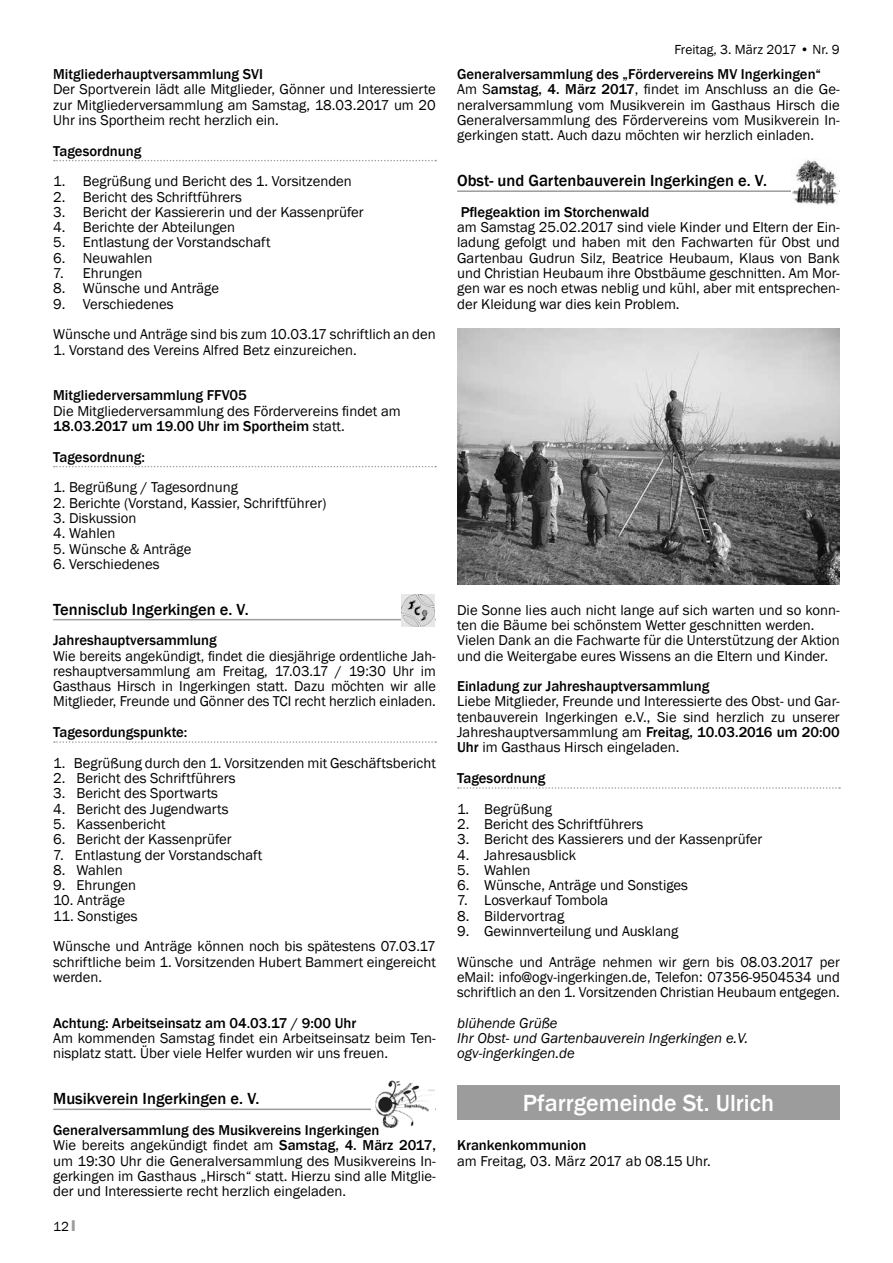
<style>
.page{position:relative;width:893px;height:1263px;background:#fff}
.page>*{position:absolute;margin:0;border:0;box-sizing:border-box;transform-origin:0 0}
.t1{font:500 24px "Franklin Gothic";color:#fff}
.t2{font:500 16.5px "Franklin Gothic";color:#000}
.t3{font:14.7px/15.3px "Franklin Gothic";color:#000}
.t4{font:500 14.7px "Franklin Gothic";color:#000}
.t5{font:italic 14.7px/15.3px "Franklin Gothic";color:#000}
.t6{font:13.5px "Franklin Gothic";color:#000}
.s1{font-weight:500}
.s2{font-family:"Impact";color:#9c9c9d}
</style>
<div class="page">
<hr style="left:457px;top:190px;width:383px;height:2px;background:#9c9c9d">
<svg style="left:458px;top:787px;width:382px;height:2px"></svg>
<img style="left:792px;top:160px;width:46px;height:45px">
<img style="left:457px;top:329px;width:383px;height:255px">
<div style="left:457px;top:1085px;width:383px;height:34px;background:#9c9c9d"></div>
<svg style="left:54px;top:160px;width:382px;height:1px"></svg>
<svg style="left:54px;top:466px;width:382px;height:1px"></svg>
<hr style="left:53px;top:619px;width:383px;height:1px;background:#9c9c9d">
<svg style="left:54px;top:741px;width:382px;height:2px"></svg>
<hr style="left:53px;top:1108px;width:383px;height:2px;background:#9c9c9d">
<img style="left:401px;top:594px;width:34px;height:32px">
<div style="left:371px;top:1078px;width:63px;height:49px;background:#fff"></div>
<img style="left:376px;top:1080px;width:58px;height:47px">
<p class="t4" style="left:53px;top:65px;width:211px">Mitgliederhauptversammlung SVI</p>
<p class="t3" style="left:53px;top:82px;width:384px;text-align:justify">Der Sportverein lädt alle Mitglieder, Gönner und Interessierte zur Mitgliederversammlung am Samstag, 18.03.2017 um 20<br>Uhr ins Sportheim recht herzlich ein.</p>
<p class="t4" style="left:53px;top:142px;width:90px">Tagesordnung</p>
<p class="t3" style="left:53px;top:174px;width:300px">1. Begrüßung und Bericht des 1. Vorsitzenden</p>
<p class="t3" style="left:53px;top:189px;width:190px">2. Bericht des Schriftführers</p>
<p class="t3" style="left:53px;top:205px;width:312px">3. Bericht der Kassiererin und der Kassenprüfer</p>
<p class="t3" style="left:53px;top:220px;width:184px">4. Berichte der Abteilungen</p>
<p class="t3" style="left:53px;top:235px;width:219px">5. Entlastung der Vorstandschaft</p>
<p class="t3" style="left:53px;top:250px;width:101px">6. Neuwahlen</p>
<p class="t3" style="left:53px;top:266px;width:91px">7. Ehrungen</p>
<p class="t3" style="left:53px;top:281px;width:168px">8. Wünsche und Anträge</p>
<p class="t3" style="left:53px;top:289px;width:384px;line-height:30.6px">9. Verschiedenes<br>Wünsche und Anträge sind bis zum 10.03.17 schriftlich an den</p>
<p class="t3" style="left:53px;top:342px;width:305px">1. Vorstand des Vereins Alfred Betz einzureichen.</p>
<p class="t4" style="left:53px;top:386px;width:195px">Mitgliederversammlung FFV05</p>
<p class="t3" style="left:53px;top:403px;width:349px">Die Mitgliederversammlung des Fördervereins findet am<br><span class="s1">18.03.2017 um 19.00 Uhr im Sportheim</span> statt.</p>
<p class="t4" style="left:53px;top:448px;width:93px">Tagesordnung:</p>
<p class="t3" style="left:53px;top:480px;width:186px">1. Begrüßung / Tagesordnung</p>
<p class="t3" style="left:53px;top:495px;width:275px">2. Berichte (Vorstand, Kassier, Schriftführer)</p>
<p class="t3" style="left:53px;top:511px;width:85px">3. Diskussion</p>
<p class="t3" style="left:53px;top:526px;width:64px">4. Wahlen</p>
<p class="t3" style="left:53px;top:541px;width:140px">5. Wünsche &amp; Anträge</p>
<p class="t3" style="left:53px;top:557px;width:108px">6. Verschiedenes</p>
<p class="t2" style="left:53px;top:599px;width:197px">Tennisclub Ingerkingen e. V.</p>
<p class="t4" style="left:53px;top:631px;width:165px">Jahreshauptversammlung</p>
<p class="t3" style="left:53px;top:648px;width:384px;text-align:justify">Wie bereits angekündigt, findet die diesjährige ordentliche Jah&shy;reshauptversammlung am Freitag, 17.03.17 / 19:30 Uhr im Gasthaus Hirsch in Ingerkingen statt. Dazu möchten wir alle Mitglieder, Freunde und Gönner des TCI recht herzlich einladen.</p>
<p class="t4" style="left:53px;top:723px;width:136px">Tagesordungspunkte:</p>
<p class="t3" style="left:53px;top:755px;width:384px">1. Begrüßung durch den 1. Vorsitzenden mit Geschäftsbericht</p>
<p class="t3" style="left:53px;top:771px;width:184px">2. Bericht des Schriftführers</p>
<p class="t3" style="left:53px;top:786px;width:166px">3. Bericht des Sportwarts</p>
<p class="t3" style="left:53px;top:801px;width:177px">4. Bericht des Jugendwarts</p>
<p class="t3" style="left:53px;top:817px;width:114px">5. Kassenbericht</p>
<p class="t3" style="left:53px;top:832px;width:180px">6. Bericht der Kassenprüfer</p>
<p class="t3" style="left:53px;top:847px;width:211px">7. Entlastung der Vorstandschaft</p>
<p class="t3" style="left:53px;top:862px;width:71px">8. Wahlen</p>
<p class="t3" style="left:53px;top:878px;width:84px">9. Ehrungen</p>
<p class="t3" style="left:53px;top:893px;width:73px">10. Anträge</p>
<p class="t3" style="left:53px;top:901px;width:384px;line-height:30.6px">11. Sonstiges<br>Wünsche und Anträge können noch bis spätestens 07.03.17</p>
<p class="t3" style="left:53px;top:954px;width:384px">schriftliche beim 1. Vorsitzenden Hubert Bammert eingereicht werden.</p>
<p class="t4" style="left:53px;top:1014px;width:305px">Achtung: Arbeitseinsatz am 04.03.17 / 9:00 Uhr</p>
<p class="t3" style="left:53px;top:1031px;width:384px">Am kommenden Samstag findet ein Arbeitseinsatz beim Ten&shy;nisplatz statt. Über viele Helfer wurden wir uns freuen.</p>
<p class="t2" style="left:53px;top:1088px;width:208px">Musikverein Ingerkingen e. V.</p>
<p class="t3" style="left:53px;top:1123px;width:384px"><span class="s1">Generalversammlung des Musikvereins Ingerkingen<br></span>Wie bereits angekündigt findet am <span class="s1">Samstag, 4. März 2017, </span>um 19:30 Uhr die Generalversammlung des Musikvereins In&shy;gerkingen im Gasthaus „Hirsch“ statt. Hierzu sind alle Mitglie&shy;der und Interessierte recht herzlich eingeladen.</p>
<p class="t6" style="left:53px;top:1218px;width:24px">12 <span class="s2">I</span></p>
<p class="t6" style="left:675px;top:41px;width:167px">Freitag, 3. März 2017 • Nr. 9</p>
<p class="t3" style="left:457px;top:67px;width:384px"><span class="s1">Generalversammlung des „Fördervereins MV Ingerkingen“ </span>Am S<span class="s1">amstag, 4. März 2017</span>, findet im Anschluss an die Ge&shy;neralversammlung vom Musikverein im Gasthaus Hirsch die Generalversammlung des Fördervereins vom Musikverein In&shy;gerkingen statt. Auch dazu möchten wir herzlich einladen.</p>
<p class="t2" style="left:457px;top:170px;width:311px">Obst- und Gartenbauverein Ingerkingen e. V.</p>
<p class="t4" style="left:461px;top:203px;width:190px">Pflegeaktion im Storchenwald</p>
<p class="t3" style="left:457px;top:220px;width:384px;text-align:justify">am Samstag 25.02.2017 sind viele Kinder und Eltern der Ein&shy;ladung gefolgt und haben mit den Fachwarten für Obst und Gartenbau Gudrun Silz, Beatrice Heubaum, Klaus von Bank und Christian Heubaum ihre Obstbäume geschnitten. Am Mor&shy;gen war es noch etwas neblig und kühl, aber mit entsprechen&shy;der Kleidung war dies kein Problem.</p>
<p class="t3" style="left:457px;top:602px;width:384px">Die Sonne lies auch nicht lange auf sich warten und so konn&shy;ten die Bäume bei schönstem Wetter geschnitten werden.<br>Vielen Dank an die Fachwarte für die Unterstützung der Aktion und die Weitergabe eures Wissens an die Eltern und Kinder.</p>
<p class="t4" style="left:457px;top:677px;width:254px">Einladung zur Jahreshauptversammlung</p>
<p class="t3" style="left:457px;top:694px;width:384px;text-align:justify">Liebe Mitglieder, Freunde und Interessierte des Obst- und Gar&shy;tenbauverein Ingerkingen e.V., Sie sind herzlich zu unserer Jahreshauptversammlung am <span class="s1">Freitag, 10.03.2016 um 20:00<br>Uhr</span> im Gasthaus Hirsch eingeladen.</p>
<p class="t4" style="left:457px;top:769px;width:90px">Tagesordnung</p>
<p class="t3" style="left:457px;top:801px;width:97px">1. Begrüßung</p>
<p class="t3" style="left:457px;top:817px;width:188px">2. Bericht des Schriftführers</p>
<p class="t3" style="left:457px;top:832px;width:307px">3. Bericht des Kassierers und der Kassenprüfer</p>
<p class="t3" style="left:457px;top:847px;width:120px">4. Jahresausblick</p>
<p class="t3" style="left:457px;top:862px;width:75px">5. Wahlen</p>
<p class="t3" style="left:457px;top:878px;width:232px">6. Wünsche, Anträge und Sonstiges</p>
<p class="t3" style="left:457px;top:893px;width:153px">7. Losverkauf Tombola</p>
<p class="t3" style="left:457px;top:908px;width:109px">8. Bildervortrag</p>
<p class="t3" style="left:457px;top:916px;width:384px;line-height:30.6px">9. Gewinnverteilung und Ausklang<br>Wünsche und Anträge nehmen wir gern bis 08.03.2017 per</p>
<p class="t3" style="left:457px;top:970px;width:384px">eMail: info@ogv-ingerkingen.de, Telefon: 07356-9504534 und schriftlich an den 1. Vorsitzenden Christian Heubaum entgegen.</p>
<p class="t5" style="left:457px;top:1015px;width:292px">blühende Grüße<br>Ihr Obst- und Gartenbauverein Ingerkingen e.V. ogv-ingerkingen.de</p>
<h1 class="t1" style="left:523px;top:1088px;width:253px">Pfarrgemeinde St. Ulrich</h1>
<p class="t4" style="left:457px;top:1136px;width:131px">Krankenkommunion</p>
<p class="t3" style="left:457px;top:1153px;width:255px">am Freitag, 03. März 2017 ab 08.15 Uhr.</p>
</div>
